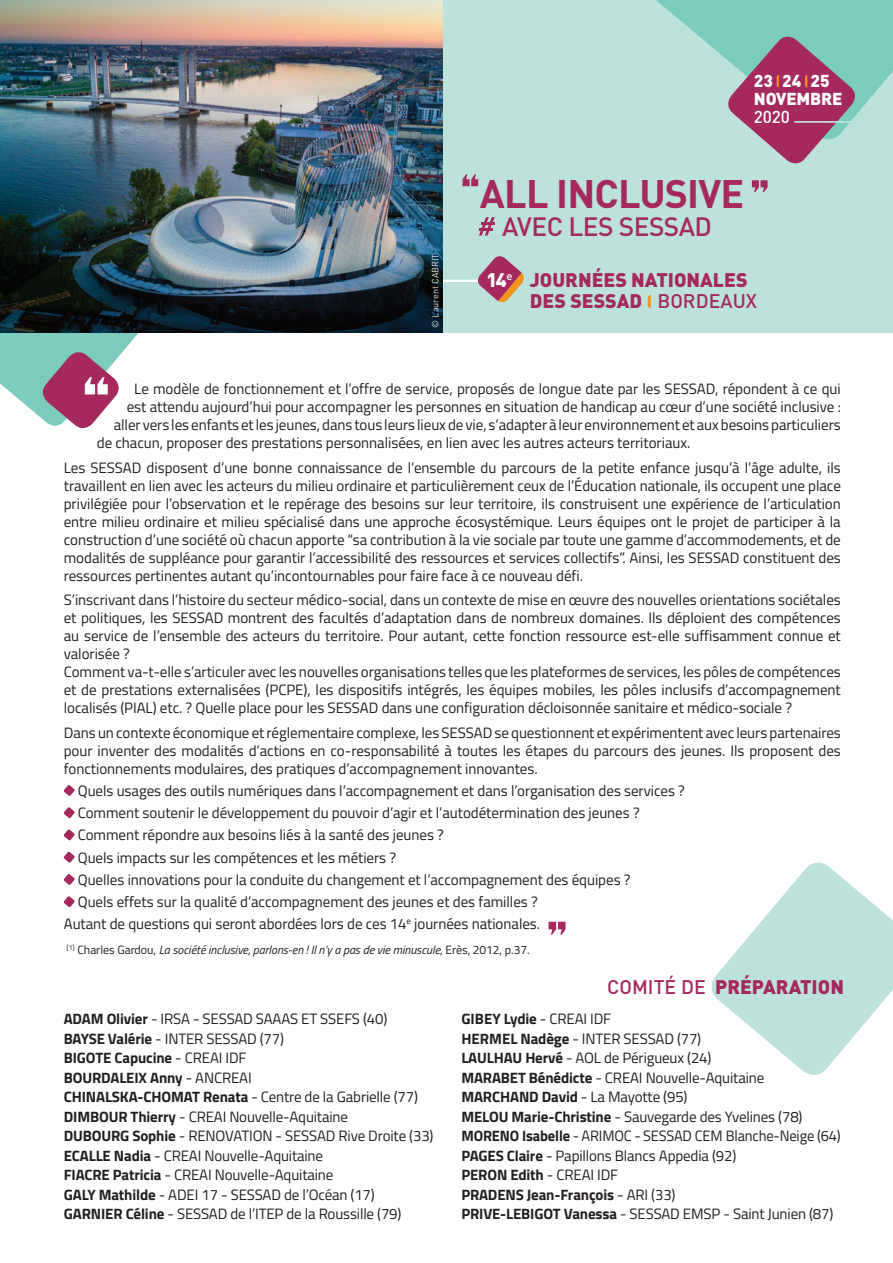
<style>
.page{position:relative;width:893px;height:1263px;background:#fff}
.page>*{position:absolute;margin:0;border:0;box-sizing:border-box;transform-origin:0 0}
.t1{font:700 39.3px "DIN";letter-spacing:-.02em;color:#a5285f}
.t2{font:500 26.25px "DIN";letter-spacing:-.02em;color:#a5285f}
.t3{font:900 19.5px/21px "DIN";color:#a5285f}
.t4{font:900 19.5px "DIN";color:#fff}
.t5{font:900 17.1px/18px "DIN";letter-spacing:-.01em;color:#fff}
.t6{font:500 17.1px "DIN";color:#fff}
.t7{font:15px/19.5px "Titillium Web";letter-spacing:-.005em;color:#231f20}
.t8{font:italic 12px "Titillium Web";letter-spacing:-.005em;color:#231f20}
.t9{font:9px "DIN";color:#fff}
.s1{font-weight:500}
.s2{font-style:normal}
.s3{font-weight:700}
</style>
<div class="page">
<div style="left:0;top:0;width:893px;height:332px;background:#bde2dc"></div>
<svg style="left:711px;top:862px;width:182px;height:213px"></svg>
<hr style="left:437px;top:280px;width:47px;height:2px;background:#fff">
<img style="left:0;top:0;width:443px;height:332px">
<svg style="left:752px;top:180px;width:16px;height:12px"></svg>
<svg style="left:463px;top:174px;width:15px;height:12px"></svg>
<svg style="left:479px;top:217px;width:16px;height:19px"></svg>
<svg style="left:656px;top:0;width:237px;height:164px"></svg>
<svg style="left:648px;top:295px;width:3px;height:13px"></svg>
<svg style="left:475px;top:256px;width:49px;height:47px"></svg>
<svg style="left:63px;top:785px;width:12px;height:11px"></svg>
<svg style="left:63px;top:807px;width:12px;height:12px"></svg>
<svg style="left:63px;top:829px;width:12px;height:12px"></svg>
<svg style="left:63px;top:851px;width:12px;height:12px"></svg>
<svg style="left:63px;top:874px;width:12px;height:11px"></svg>
<svg style="left:63px;top:896px;width:12px;height:12px"></svg>
<svg style="left:0;top:232px;width:158px;height:197px"></svg>
<svg style="left:549px;top:922px;width:17px;height:13px"></svg>
<p class="t9" style="left:430px;top:328px;width:76px;rotate:-90deg">© Laurent CABRIT</p>
<p class="t5" style="left:754px;top:71px;width:90px">23 24 25<br>NOVEMBRE</p>
<p class="t6" style="left:754px;top:106px;width:37px">2020</p>
<h1 class="t1" style="left:480px;top:168px;width:266px">ALL INCLUSIVE</h1>
<h2 class="t2" style="left:502px;top:209px;width:211px">AVEC LES SESSAD</h2>
<h3 class="t4" style="left:486px;top:267px;width:28px">14<sup>e</sup></h3>
<h3 class="t3" style="left:530px;top:269px;width:229px">JOURNÉES NATIONALES<br>DES SESSAD <span class="s1">BORDEAUX</span></h3>
<p class="t7" style="left:134px;top:379px;width:708px">Le modèle de fonctionnement et l’offre de service, proposés de longue date par les SESSAD, répondent à ce qui</p>
<p class="t7" style="left:127px;top:397px;width:716px">est attendu aujourd’hui pour accompagner les personnes en situation de handicap au cœur d’une société inclusive :</p>
<p class="t7" style="left:114px;top:415px;width:729px">aller vers les enfants et les jeunes, dans tous leurs lieux de vie, s’adapter à leur environnement et aux besoins particuliers</p>
<p class="t7" style="left:97px;top:433px;width:595px">de chacun, proposer des prestations personnalisées, en lien avec les autres acteurs territoriaux.</p>
<p class="t7" style="left:64px;top:458px;width:779px;line-height:18px;text-align:justify">Les SESSAD disposent d’une bonne connaissance de l’ensemble du parcours de la petite enfance jusqu’à l’âge adulte, ils travaillent en lien avec les acteurs du milieu ordinaire et particulièrement ceux de l’Éducation nationale, ils occupent une place privilégiée pour l’observation et le repérage des besoins sur leur territoire, ils construisent une expérience de l’articulation entre milieu ordinaire et milieu spécialisé dans une approche écosystémique. Leurs équipes ont le projet de participer à la construction d’une société où chacun apporte “sa contribution à la vie sociale par toute une gamme d’accommodements, et de modalités de suppléance pour garantir l’accessibilité des ressources et services collectifs”. Ainsi, les SESSAD constituent des ressources pertinentes autant qu’incontournables pour faire face à ce nouveau défi.</p>
<p class="t7" style="left:64px;top:590px;width:779px;line-height:18px">S’inscrivant dans l’histoire du secteur médico-social, dans un contexte de mise en œuvre des nouvelles orientations sociétales et politiques, les SESSAD montrent des facultés d’adaptation dans de nombreux domaines. Ils déploient des compétences au service de l’ensemble des acteurs du territoire. Pour autant, cette fonction ressource est-elle suffisamment connue et valorisée ?<br>Comment va-t-elle s’articuler avec les nouvelles organisations telles que les plateformes de services, les pôles de compétences et de prestations externalisées (PCPE), les dispositifs intégrés, les équipes mobiles, les pôles inclusifs d’accompagnement localisés (PIAL) etc. ? Quelle place pour les SESSAD dans une configuration décloisonnée sanitaire et médico-sociale ?</p>
<p class="t7" style="left:64px;top:723px;width:779px;line-height:18px;text-align:justify">Dans un contexte économique et réglementaire complexe, les SESSAD se questionnent et expérimentent avec leurs partenaires pour inventer des modalités d’actions en co-responsabilité à toutes les étapes du parcours des jeunes. Ils proposent des fonctionnements modulaires, des pratiques d’accompagnement innovantes.</p>
<p class="t7" style="left:78px;top:780px;width:609px">Quels usages des outils numériques dans l’accompagnement et dans l’organisation des services ?</p>
<p class="t7" style="left:78px;top:802px;width:563px">Comment soutenir le développement du pouvoir d’agir et l’autodétermination des jeunes ?</p>
<p class="t7" style="left:78px;top:825px;width:368px">Comment répondre aux besoins liés à la santé des jeunes ?</p>
<p class="t7" style="left:78px;top:847px;width:320px">Quels impacts sur les compétences et les métiers ?</p>
<p class="t7" style="left:78px;top:869px;width:554px">Quelles innovations pour la conduite du changement et l’accompagnement des équipes ?</p>
<p class="t7" style="left:78px;top:891px;width:461px">Quels effets sur la qualité d’accompagnement des jeunes et des familles ?</p>
<p class="t7" style="left:64px;top:914px;width:478px">Autant de questions qui seront abordées lors de ces 14<sup>e</sup> journées nationales.</p>
<p class="t8" style="left:66px;top:941px;width:465px"><sup>[1]</sup> <span class="s2">Charles Gardou,</span> La société inclusive, parlons-en ! Il n’y a pas de vie minuscule<span class="s2">, Erès, 2012, p.37.</span></p>
<h3 class="t3" style="left:607px;top:975px;width:238px"><span class="s1">COMITÉ DE</span> PRÉPARATION</h3>
<p class="t7" style="left:64px;top:1008px;width:371px"><span class="s3">ADAM Olivier</span> - IRSA - SESSAD SAAAS ET SSEFS (40)<br><span class="s3">BAYSE Valérie</span> - INTER SESSAD (77)<br><span class="s3">BIGOTE Capucine</span> - CREAI IDF<br><span class="s3">BOURDALEIX Anny</span> - ANCREAI<br><span class="s3">CHINALSKA-CHOMAT Renata</span> - Centre de la Gabrielle (77)<br><span class="s3">DIMBOUR Thierry</span> - CREAI Nouvelle-Aquitaine<br><span class="s3">DUBOURG Sophie</span> - RENOVATION - SESSAD Rive Droite (33)<br><span class="s3">ECALLE Nadia</span> - CREAI Nouvelle-Aquitaine<br><span class="s3">FIACRE Patricia</span> - CREAI Nouvelle-Aquitaine<br><span class="s3">GALY Mathilde</span> - ADEI 17 - SESSAD de l’Océan (17)<br><span class="s3">GARNIER Céline</span> - SESSAD de l’ITEP de la Roussille (79)</p>
<p class="t7" style="left:461px;top:1008px;width:381px"><span class="s3">GIBEY Lydie</span> - CREAI IDF<br><span class="s3">HERMEL Nadège</span> - INTER SESSAD (77)<br><span class="s3">LAULHAU Hervé</span> - AOL de Périgueux (24)<br><span class="s3">MARABET Bénédicte</span> - CREAI Nouvelle-Aquitaine <span class="s3">MARCHAND David</span> - La Mayotte (95)<br><span class="s3">MELOU Marie-Christine</span> - Sauvegarde des Yvelines (78)<br><span class="s3">MORENO Isabelle</span> - ARIMOC - SESSAD CEM Blanche-Neige (64)<br><span class="s3">PAGES Claire</span> - Papillons Blancs Appedia (92)<br><span class="s3">PERON Edith</span> - CREAI IDF<br><span class="s3">PRADENS Jean-François</span> - ARI (33)<br><span class="s3">PRIVE-LEBIGOT Vanessa</span> - SESSAD EMSP - Saint Junien (87)</p>
</div>
